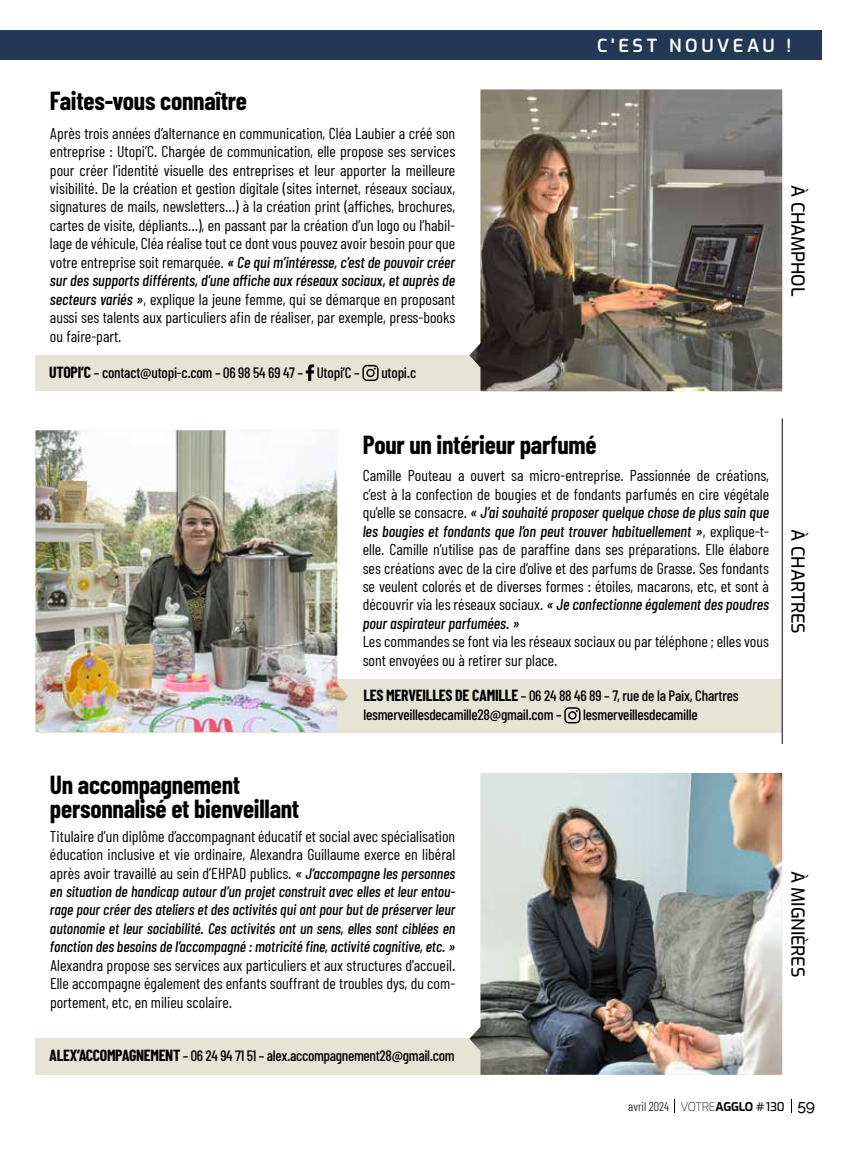
<style>
.page{position:relative;width:851px;height:1149px;background:#fff}
.page>*{position:absolute;margin:0;border:0;box-sizing:border-box;transform-origin:0 0}
.t1{font:700 25.5px/24.6px "Barlow Condensed";letter-spacing:-.01em;color:#000}
.t2{font:500 18px "Exo";letter-spacing:-.01em;color:#000}
.t3{font:600 18px "Exo";letter-spacing:.2em;color:#fff}
.t4{font:15.75px/18.5px "Barlow Condensed";color:#000;text-align:justify}
.t5{font:italic 500 15.3px/18.5px "Barlow Condensed";color:#000;text-align:justify}
.t6{font:500 15px/19.5px "Barlow Condensed";letter-spacing:-.015em;color:#000}
.t7{font:300 12.75px "Barlow Condensed";color:#000}
.s1{font-weight:600;font-style:italic}
.s2{font-weight:500;font-style:italic}
.s3{font-weight:700;font-size:15.75px}
.s4{font-weight:500;font-style:italic;font-size:15.3px}
.s5{font-family:"Exo";font-weight:200;font-size:12px}
.s6{font-family:"Exo";font-weight:700;font-size:12px}
.s7{font-family:"Exo";font-weight:500;font-size:12px}
.s8{font-family:"Raleway";font-weight:500;font-size:15.75px}
</style>
<div class="page">
<svg style="left:674px;top:1099px;width:1px;height:13px"></svg>
<div style="left:36px;top:355px;width:731px;height:36px;background:#e5e4d5"></div>
<svg style="left:306px;top:364px;width:8px;height:17px"></svg>
<svg style="left:362px;top:365px;width:16px;height:16px"></svg>
<div style="left:0;top:30px;width:821px;height:30px;background:#233854"></div>
<hr style="left:781px;top:418px;width:1px;height:325px;background:#000">
<img style="left:469px;top:89px;width:313px;height:302px">
<div style="left:36px;top:1038px;width:731px;height:36px;background:#e5e4d5"></div>
<div style="left:37px;top:678px;width:744px;height:54px;background:#e5e4d5"></div>
<svg style="left:564px;top:707px;width:16px;height:16px"></svg>
<img style="left:35px;top:430px;width:313px;height:301px">
<img style="left:469px;top:773px;width:313px;height:301px">
<h1 class="t1" style="left:50px;top:88px;width:198px">Faites-vous connaître</h1>
<p class="t4" style="left:50px;top:123px;width:407px">Après trois années d’alternance en communication, Cléa Laubier a créé son entreprise : Utopi’C. Chargée de communication, elle propose ses services pour créer l’identité visuelle des entreprises et leur apporter la meilleure visibilité. De la création et gestion digitale (sites internet, réseaux sociaux, signatures de mails, newsletters…) à la création print (affiches, brochures, cartes de visite, dépliants…), en passant par la création d’un logo ou l’habil&shy;lage de véhicule, Cléa réalise tout ce dont vous pouvez avoir besoin pour que votre entreprise soit remarquée. <span class="s1">«</span> <span class="s2">Ce qui m’intéresse, c’est de pouvoir créer sur des supports différents, d’une affiche aux réseaux sociaux, et auprès de secteurs variés »</span>, explique la jeune femme, qui se démarque en proposant aussi ses talents aux particuliers afin de réaliser, par exemple, press-books ou faire-part.</p>
<p class="t6" style="left:49px;top:362px;width:312px"><span class="s3">UTOPI’C</span> – contact@utopi-c.com – 06 98 54 69 47 – Utopi’C –</p>
<p class="t6" style="left:381px;top:362px;width:36px">utopi.c</p>
<p class="t3" style="left:597px;top:32px;width:196px">C'EST NOUVEAU !</p>
<p class="t2" style="left:811px;top:185px;width:113px;rotate:90deg">À CHAMPHOL</p>
<h1 class="t1" style="left:362px;top:432px;width:235px">Pour un intérieur parfumé</h1>
<p class="t4" style="left:362px;top:466px;width:408px">Camille Pouteau a ouvert sa micro-entreprise. Passionnée de créations, c’est à la confection de bougies et de fondants parfumés en cire végétale qu’elle se consacre. <span class="s2">« J’ai souhaité proposer quelque chose de plus sain que les bougies et fondants que l’on peut trouver habituellement »</span>, explique-t&shy;elle. Camille n’utilise pas de paraffine dans ses préparations. Elle élabore ses créations avec de la cire d’olive et des parfums de Grasse. Ses fondants se veulent colorés et de diverses formes : étoiles, macarons, etc, et sont à découvrir via les réseaux sociaux. <span class="s2">« Je confectionne également des poudres pour aspirateur parfumées. »</span></p>
<p class="t4" style="left:362px;top:631px;width:408px">Les commandes se font via les réseaux sociaux ou par téléphone ; elles vous sont envoyées ou à retirer sur place.</p>
<p class="t6" style="left:363px;top:685px;width:376px"><span class="s3">LES MERVEILLES DE CAMILLE</span> – 06 24 88 46 89 – 7, rue de la Paix, Chartres lesmerveillesdecamille28@gmail.com –</p>
<p class="t6" style="left:583px;top:704px;width:116px">lesmerveillesdecamille</p>
<h1 class="t1" style="left:50px;top:771px;width:251px">Un accompagnement personnalisé et bienveillant</h1>
<p class="t4" style="left:50px;top:826px;width:407px">Titulaire d’un diplôme d’accompagnant éducatif et social avec spécialisation éducation inclusive et vie ordinaire, Alexandra Guillaume exerce en libéral après avoir travaillé au sein d’EHPAD publics. <span class="s4">« J’accompagne les personnes</span></p>
<p class="t5" style="left:50px;top:881px;width:407px">en situation de handicap autour d’un projet construit avec elles et leur entou&shy;rage pour créer des ateliers et des activités qui ont pour but de préserver leur autonomie et leur sociabilité. Ces activités ont un sens, elles sont ciblées en fonction des besoins de l’accompagné : motricité fine, activité cognitive, etc. »</p>
<p class="t4" style="left:50px;top:955px;width:407px">Alexandra propose ses services aux particuliers et aux structures d'accueil.<br>Elle accompagne également des enfants souffrant de troubles dys, du com&shy;portement, etc, en milieu scolaire.</p>
<p class="t6" style="left:49px;top:1045px;width:407px"><span class="s3">ALEX’ACCOMPAGNEMENT</span> – 06 24 94 71 51 – alex.accompagnement28@gmail.com</p>
<p class="t2" style="left:811px;top:529px;width:105px;rotate:90deg">À CHARTRES</p>
<p class="t2" style="left:811px;top:870px;width:108px;rotate:90deg">À MIGNIÈRES</p>
<p class="t7" style="left:628px;top:1098px;width:188px">avril 2024 <span class="s5">VOTRE</span><span class="s6">AGGLO</span> <span class="s7"># 130</span> <span class="s8">59</span></p>
</div>
